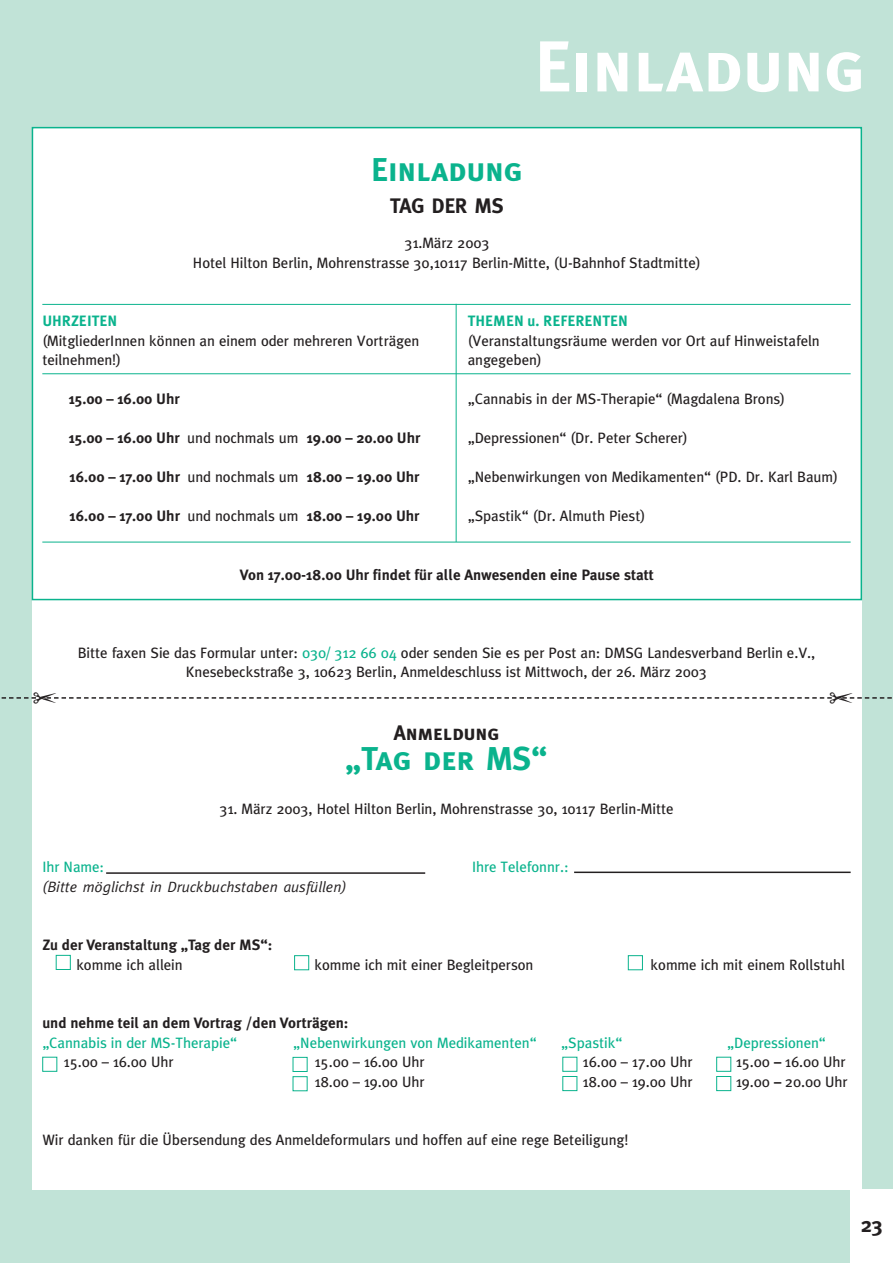
<style>
.page{position:relative;width:893px;height:1263px;background:#fff}
.page>*{position:absolute;margin:0;border:0;box-sizing:border-box;transform-origin:0 0}
.t1{font:72px "Meta Bold Caps";color:#fff}
.t2{font:33px "Meta Bold Caps";color:#0ab38d}
.t3{font:21px "Meta Bold Caps";color:#231f20}
.t4{font:700 21px "Meta Plus";color:#231f20}
.t5{font:15px/19.5px "Meta";color:#231f20;text-align:center}
.t6{font:700 15px "Meta Plus";color:#231f20}
.t7{font:15px "Meta";color:#0ab38d}
.t8{font:italic 15px "Meta";color:#231f20}
.t9{font:700 15px "Meta Plus";color:#0ab38d}
.s1{font-family:"Meta";font-weight:400}
.s2{color:#0ab38d}
.s3{font-family:"Meta Plus"}
.s4{font-family:"Meta Plus";font-weight:700}
</style>
<div class="page">
<div style="left:0;top:0;width:892px;height:1263px;background:#c1e3d7"></div>
<div style="left:32px;top:127px;width:829px;height:1063px;background:#fff"></div>
<div style="left:850px;top:1190px;width:42px;height:73px;background:#fff"></div>
<hr style="left:42px;top:373px;width:808px;height:1px;background:#0ab38d">
<hr style="left:42px;top:542px;width:808px;height:1px;background:#0ab38d">
<hr style="left:42px;top:304px;width:808px;height:1px;background:#0ab38d">
<hr style="left:456px;top:304px;width:1px;height:238px;background:#0ab38d">
<hr style="left:574px;top:872px;width:276px;height:1px;background:#231f20">
<hr style="left:106px;top:872px;width:319px;height:2px;background:#231f20">
<svg style="left:42px;top:955px;width:689px;height:137px"></svg>
<svg style="left:2px;top:693px;width:890px;height:11px"></svg>
<h1 class="t1" style="left:535px;top:24px;width:330px">Einladung</h1>
<h2 class="t2" style="left:371px;top:150px;width:152px">Einladung</h2>
<h3 class="t3" style="left:390px;top:194px;width:115px">TAG DER MS</h3>
<p class="t5" style="left:193px;top:235px;width:509px">31.März 2003<br>Hotel Hilton Berlin, Mohrenstrasse 30,10117 Berlin-Mitte, (U-Bahnhof Stadtmitte)</p>
<p class="t9" style="left:42px;top:315px;width:76px">UHRZEITEN</p>
<p class="t5" style="left:42px;top:332px;width:378px;text-align:left">(MitgliederInnen können an einem oder mehreren Vorträgen teilnehmen!)</p>
<p class="t6" style="left:69px;top:432px;width:353px">15.00 – 16.00 Uhr <span class="s1">und nochmals um</span> 19.00 – 20.00 Uhr</p>
<p class="t6" style="left:70px;top:471px;width:351px">16.00 – 17.00 Uhr <span class="s1">und nochmals um</span> 18.00 – 19.00 Uhr</p>
<p class="t6" style="left:70px;top:510px;width:351px">16.00 – 17.00 Uhr <span class="s1">und nochmals um</span> 18.00 – 19.00 Uhr</p>
<p class="t9" style="left:468px;top:315px;width:161px">THEMEN u. REFERENTEN</p>
<p class="t5" style="left:468px;top:332px;width:353px;text-align:left">(Veranstaltungsräume werden vor Ort auf Hinweistafeln angegeben)</p>
<p class="t5" style="left:468px;top:391px;width:319px">„Cannabis in der MS-Therapie“ (Magdalena Brons)</p>
<p class="t5" style="left:468px;top:430px;width:221px">„Depressionen“ (Dr. Peter Scherer)</p>
<p class="t5" style="left:468px;top:469px;width:372px">„Nebenwirkungen von Medikamenten“ (PD. Dr. Karl Baum)</p>
<p class="t5" style="left:468px;top:508px;width:179px">„Spastik“ (Dr. Almuth Piest)</p>
<p class="t6" style="left:240px;top:569px;width:415px">Von 17.00-18.00 Uhr findet für alle Anwesenden eine Pause statt</p>
<p class="t5" style="left:78px;top:644px;width:739px">Bitte faxen Sie das Formular unter: <span class="s2">030/ 312 66 04</span> oder senden Sie es per Post an: DMSG Landesverband Berlin e.V.,<br>Knesebeckstraße 3, 10623 Berlin, Anmeldeschluss ist Mittwoch, der 26. März 2003</p>
<h3 class="t3" style="left:394px;top:721px;width:107px">Anmeldung</h3>
<h2 class="t2" style="left:345px;top:740px;width:204px">„Tag der MS“</h2>
<p class="t5" style="left:219px;top:800px;width:455px">31. März 2003, Hotel Hilton Berlin, Mohrenstrasse 30, 10117 Berlin-Mitte</p>
<p class="t7" style="left:42px;top:862px;width:63px">Ihr Name:</p>
<p class="t7" style="left:472px;top:862px;width:98px">Ihre Telefonnr.:</p>
<p class="t8" style="left:42px;top:881px;width:306px">(Bitte möglichst in Druckbuchstaben ausfüllen)</p>
<p class="t6" style="left:42px;top:939px;width:232px">Zu der Veranstaltung „Tag der MS“:</p>
<p class="t5" style="left:76px;top:956px;width:108px">komme ich allein</p>
<p class="t5" style="left:314px;top:956px;width:220px">komme ich mit einer Begleitperson</p>
<p class="t5" style="left:650px;top:956px;width:196px">komme ich mit einem Rollstuhl</p>
<p class="t6" style="left:42px;top:1017px;width:307px">und nehme teil an dem Vortrag /den Vorträgen:</p>
<p class="t7" style="left:42px;top:1037px;width:196px">„Cannabis in der MS-Therapie“</p>
<p class="t7" style="left:293px;top:1037px;width:245px">„Nebenwirkungen von Medikamenten“</p>
<p class="t7" style="left:561px;top:1037px;width:62px">„Spastik“</p>
<p class="t7" style="left:727px;top:1037px;width:100px">„Depressionen“</p>
<p class="t5" style="left:64px;top:1054px;width:111px">15.00 <span class="s3">–</span> 16.00 Uhr</p>
<p class="t5" style="left:314px;top:1054px;width:111px">15.00 <span class="s3">–</span> 16.00 Uhr</p>
<p class="t5" style="left:582px;top:1054px;width:111px">16.00 <span class="s3">–</span> 17.00 Uhr</p>
<p class="t5" style="left:735px;top:1054px;width:111px">15.00 <span class="s4">–</span> 16.00 Uhr</p>
<p class="t5" style="left:314px;top:1073px;width:111px">18.00 <span class="s3">–</span> 19.00 Uhr</p>
<p class="t5" style="left:582px;top:1073px;width:111px">18.00 <span class="s3">–</span> 19.00 Uhr</p>
<p class="t5" style="left:735px;top:1073px;width:113px">19.00 <span class="s4">–</span> 20.00 Uhr</p>
<p class="t5" style="left:42px;top:1132px;width:587px">Wir danken für die Übersendung des Anmeldeformulars und hoffen auf eine rege Beteiligung!</p>
<h3 class="t4" style="left:860px;top:1217px;width:24px">23</h3>
</div>
